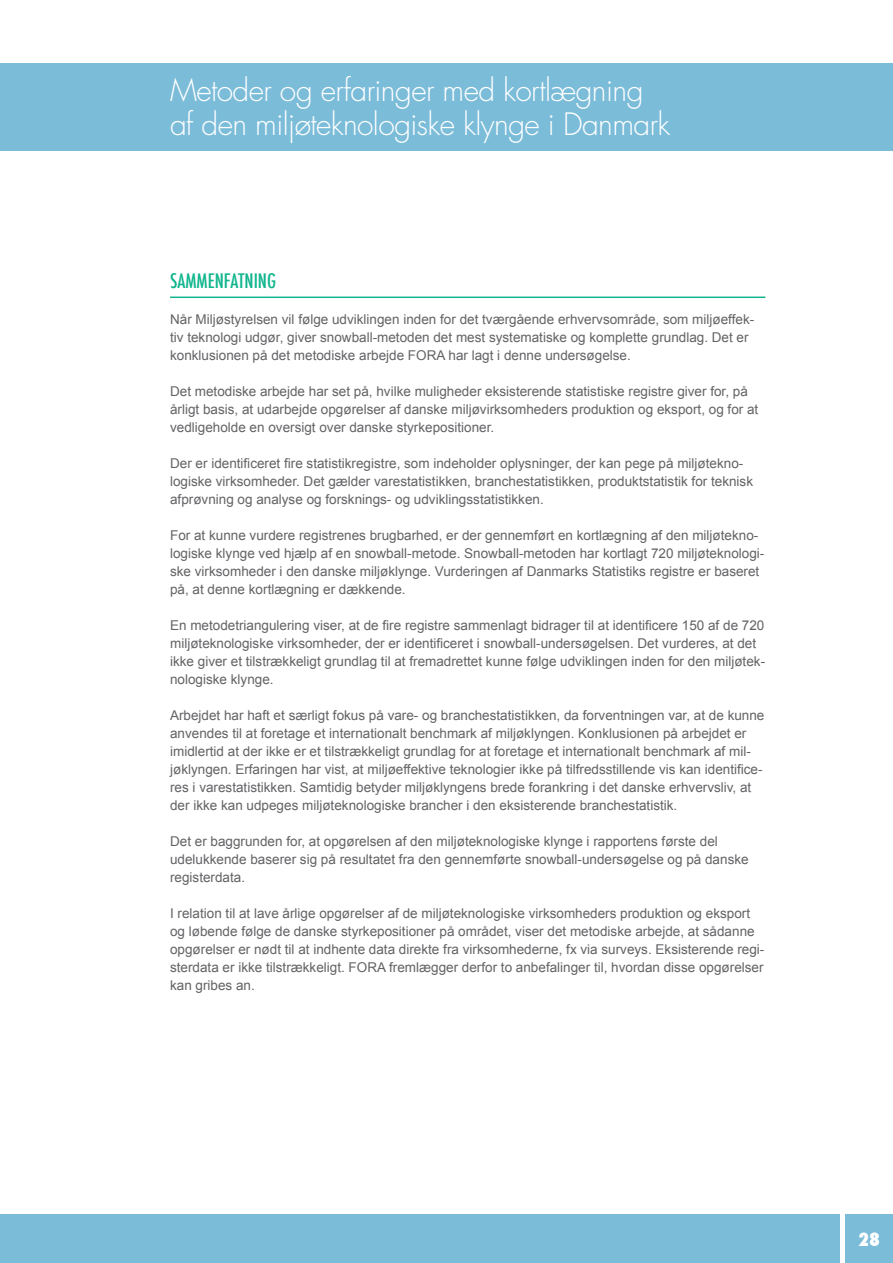
<style>
.page{position:relative;width:893px;height:1263px;background:#fff}
.page>*{position:absolute;margin:0;border:0;box-sizing:border-box;transform-origin:0 0}
.t1{font:300 30px/34.5px "Futura Std";letter-spacing:-.02em;color:#fff}
.t2{font:500 condensed 19.5px "Futura";color:#10b58d}
.t3{font:800 condensed 18px "Futura";color:#fff}
.t4{font:13.5px/18px "Arial";color:#636366}
</style>
<div class="page">
<div style="left:0;top:1215px;width:839px;height:48px;background:#7bbcd9"></div>
<div style="left:0;top:64px;width:893px;height:87px;background:#7bbcd9"></div>
<div style="left:845px;top:1215px;width:48px;height:48px;background:#7bbcd9"></div>
<hr style="left:170px;top:297px;width:595px;height:1px;background:#10b58d">
<h1 class="t1" style="left:170px;top:73px;width:502px">Metoder og erfaringer med kortlægning af den miljøteknologiske klynge i Danmark</h1>
<h2 class="t2" style="left:170px;top:268px;width:108px">SAMMENFATNING</h2>
<p class="t4" style="left:170px;top:310px;width:586px">Når Miljøstyrelsen vil følge udviklingen inden for det tværgående erhvervsområde, som miljøeffek&shy;tiv teknologi udgør, giver snowball-metoden det mest systematiske og komplette grundlag. Det er konklusionen på det metodiske arbejde FORA har lagt i denne undersøgelse.</p>
<p class="t4" style="left:170px;top:382px;width:590px">Det metodiske arbejde har set på, hvilke muligheder eksisterende statistiske registre giver for, på årligt basis, at udarbejde opgørelser af danske miljøvirksomheders produktion og eksport, og for at vedligeholde en oversigt over danske styrkepositioner.</p>
<p class="t4" style="left:170px;top:454px;width:584px">Der er identificeret fire statistikregistre, som indeholder oplysninger, der kan pege på miljøtekno&shy;logiske virksomheder. Det gælder varestatistikken, branchestatistikken, produktstatistik for teknisk afprøvning og analyse og forsknings- og udviklingsstatistikken.</p>
<p class="t4" style="left:170px;top:526px;width:596px">For at kunne vurdere registrenes brugbarhed, er der gennemført en kortlægning af den miljøtekno&shy;logiske klynge ved hjælp af en snowball-metode. Snowball-metoden har kortlagt 720 miljøteknologi&shy;ske virksomheder i den danske miljøklynge. Vurderingen af Danmarks Statistiks registre er baseret på, at denne kortlægning er dækkende.</p>
<p class="t4" style="left:170px;top:616px;width:597px">En metodetriangulering viser, at de fire registre sammenlagt bidrager til at identificere 150 af de 720 miljøteknologiske virksomheder, der er identificeret i snowball-undersøgelsen. Det vurderes, at det ikke giver et tilstrækkeligt grundlag til at fremadrettet kunne følge udviklingen inden for den miljøtek&shy;nologiske klynge.</p>
<p class="t4" style="left:170px;top:706px;width:596px">Arbejdet har haft et særligt fokus på vare- og branchestatistikken, da forventningen var, at de kunne anvendes til at foretage et internationalt benchmark af miljøklyngen. Konklusionen på arbejdet er imidlertid at der ikke er et tilstrækkeligt grundlag for at foretage et internationalt benchmark af mil&shy;jøklyngen. Erfaringen har vist, at miljøeffektive teknologier ikke på tilfredsstillende vis kan identifice&shy;res i varestatistikken. Samtidig betyder miljøklyngens brede forankring i det danske erhvervsliv, at der ikke kan udpeges miljøteknologiske brancher i den eksisterende branchestatistik.</p>
<p class="t4" style="left:170px;top:832px;width:580px">Det er baggrunden for, at opgørelsen af den miljøteknologiske klynge i rapportens første del udelukkende baserer sig på resultatet fra den gennemførte snowball-undersøgelse og på danske registerdata.</p>
<p class="t4" style="left:170px;top:904px;width:596px">I relation til at lave årlige opgørelser af de miljøteknologiske virksomheders produktion og eksport og løbende følge de danske styrkepositioner på området, viser det metodiske arbejde, at sådanne opgørelser er nødt til at indhente data direkte fra virksomhederne, fx via surveys. Eksisterende regi&shy;sterdata er ikke tilstrækkeligt. FORA fremlægger derfor to anbefalinger til, hvordan disse opgørelser kan gribes an.</p>
<h3 class="t3" style="left:858px;top:1227px;width:23px">28</h3>
</div>
